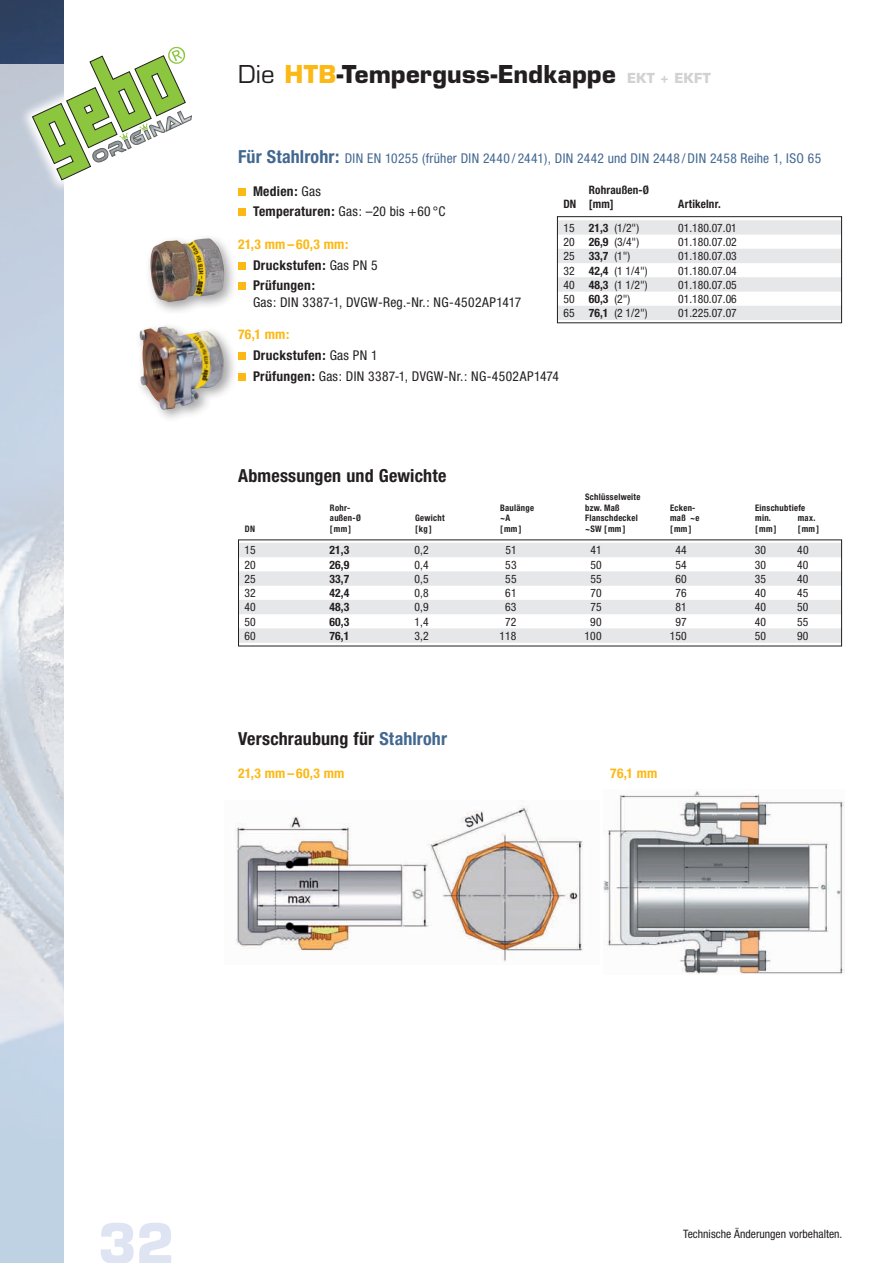
<style>
.page{position:relative;width:893px;height:1263px;background:#fff}
.page>*{position:absolute;margin:0;border:0;box-sizing:border-box;transform-origin:0 0}
.t1{font:700 54px "Eurostile";color:#dee4f1}
.t2{font:700 24px "Eurostile";letter-spacing:.005em;color:#231f20}
.t3{font:700 condensed 18px "Helvetica Neue";letter-spacing:.01em;color:#231f20}
.t4{font:condensed 13.5px/20.7px "Helvetica Neue";letter-spacing:.025em;color:#231f20}
.t5{font:condensed 13.5px "Helvetica Neue";letter-spacing:.025em;color:#436890}
.t6{font:700 condensed 13.5px/20.7px "Helvetica Neue";letter-spacing:.02em;color:#231f20}
.t7{font:700 condensed 13.5px "Helvetica Neue";letter-spacing:.02em;color:#fcb814}
.t8{font:condensed 11.7px "Helvetica Neue";color:#231f20}
.t9{font:700 condensed 11.7px "Helvetica Neue";letter-spacing:.01em;color:#231f20}
.t10{font:700 condensed 11.7px/14.2px "Helvetica Neue";letter-spacing:.01em;color:#231f20;scale:.96 1}
.t11{font:700 condensed 9px "Helvetica Neue";letter-spacing:.03em;color:#231f20;scale:.96 1}
.s1{font-weight:400}
.s2{color:#fcb814}
.s3{font-size:13.5px;color:#d1d2d4}
.s4{font-weight:700;font-size:18px}
.s5{font-weight:700}
.s6{font-weight:700;color:#fcb814}
.s7{color:#436890}
</style>
<div class="page">
<div style="left:134px;top:321px;width:103px;height:101px;background:#231f20;opacity:.4"></div>
<img style="left:140px;top:327px;width:54px;height:83px">
<div style="left:0;top:0;width:64px;height:64px;background:#2e4160"></div>
<svg style="left:0;top:64px;width:64px;height:1199px;background:#ccd6e3"></svg>
<div style="left:145px;top:233px;width:92px;height:81px;background:#231f20;opacity:.4"></div>
<img style="left:150px;top:239px;width:74px;height:63px">
<div style="left:557px;top:220px;width:285px;height:15px;background:#e6e7e9"></div>
<div style="left:557px;top:249px;width:285px;height:14px;background:#e6e7e9"></div>
<div style="left:557px;top:277px;width:285px;height:15px;background:#e6e7e9"></div>
<div style="left:557px;top:306px;width:285px;height:14px;background:#e6e7e9"></div>
<div style="left:557px;top:216px;width:285px;height:107px;border:1px solid #231f20"></div>
<div style="left:238px;top:262px;width:8px;height:8px;background:#fcb814"></div>
<div style="left:238px;top:282px;width:8px;height:8px;background:#fcb814"></div>
<div style="left:238px;top:188px;width:8px;height:8px;background:#fcb814"></div>
<div style="left:238px;top:208px;width:8px;height:8px;background:#fcb814"></div>
<div style="left:238px;top:543px;width:604px;height:14px;background:#e6e7e9"></div>
<div style="left:238px;top:571px;width:604px;height:15px;background:#e6e7e9"></div>
<div style="left:238px;top:600px;width:604px;height:14px;background:#e6e7e9"></div>
<div style="left:238px;top:628px;width:604px;height:15px;background:#e6e7e9"></div>
<div style="left:238px;top:352px;width:8px;height:8px;background:#fcb814"></div>
<div style="left:238px;top:373px;width:8px;height:8px;background:#fcb814"></div>
<img style="left:604px;top:791px;width:240px;height:183px">
<svg style="left:18px;top:32px;width:46px;height:160px;background:#98a4b7"></svg>
<svg style="left:32px;top:46px;width:160px;height:135px"></svg>
<img style="left:235px;top:806px;width:348px;height:156px">
<h2 class="t2" style="left:238px;top:59px;width:474px"><span class="s1">Die</span> <span class="s2">HTB</span>-Temperguss-Endkappe <span class="s3">EKT + EKFT</span></h2>
<p class="t5" style="left:238px;top:150px;width:585px"><span class="s4">Für Stahlrohr:</span> DIN EN 10255 (früher DIN 2440 / 2441), DIN 2442 und DIN 2448 / DIN 2458 Reihe 1, ISO 65</p>
<p class="t6" style="left:253px;top:180px;width:194px">Medien: <span class="s1">Gas<br></span>Temperaturen: <span class="s1">Gas: –20 bis +60 °C</span></p>
<p class="t6" style="left:253px;top:233px;width:126px;text-indent:-15px"><span class="s2">21,3 mm– 60,3 mm:<br></span>Druckstufen: <span class="s1">Gas PN 5<br></span>Prüfungen:</p>
<p class="t4" style="left:253px;top:292px;width:270px">Gas: DIN 3387-1, DVGW-Reg.-Nr.: NG-4502AP1417</p>
<p class="t10" style="left:563px;top:183px;width:91px;text-indent:26px">Rohraußen-Ø<br>DN [mm]</p>
<p class="t10" style="left:678px;top:197px;width:46px">Artikelnr.</p>
<p class="t8" style="left:563px;top:221px;width:77px">15 <span class="s5">21,3</span> (1/2")</p>
<p class="t8" style="left:678px;top:221px;width:60px">01.180.07.01</p>
<p class="t8" style="left:563px;top:235px;width:77px">20 <span class="s5">26,9</span> (3/4")</p>
<p class="t8" style="left:678px;top:235px;width:60px">01.180.07.02</p>
<p class="t8" style="left:563px;top:249px;width:68px">25 <span class="s5">33,7</span> (1")</p>
<p class="t8" style="left:678px;top:249px;width:60px">01.180.07.03</p>
<p class="t8" style="left:563px;top:264px;width:86px">32 <span class="s5">42,4</span> (1 1/4")</p>
<p class="t8" style="left:678px;top:264px;width:60px">01.180.07.04</p>
<p class="t8" style="left:563px;top:278px;width:86px">40 <span class="s5">48,3</span> (1 1/2")</p>
<p class="t8" style="left:678px;top:278px;width:60px">01.180.07.05</p>
<p class="t8" style="left:563px;top:292px;width:68px">50 <span class="s5">60,3</span> (2")</p>
<p class="t8" style="left:678px;top:292px;width:60px">01.180.07.06</p>
<p class="t8" style="left:563px;top:306px;width:86px">65 <span class="s5">76,1</span> (2 1/2")</p>
<p class="t8" style="left:678px;top:306px;width:60px">01.225.07.07</p>
<p class="t4" style="left:253px;top:324px;width:307px;text-indent:-15px"><span class="s6">76,1 mm:<br></span><span class="s5">Druckstufen:</span> Gas PN 1<br><span class="s5">Prüfungen:</span> Gas: DIN 3387-1, DVGW-Nr.: NG-4502AP1474</p>
<h3 class="t3" style="left:238px;top:464px;width:210px">Abmessungen und Gewichte</h3>
<p class="t11" style="left:585px;top:491px;width:59px">Schlüsselweite</p>
<p class="t11" style="left:330px;top:502px;width:23px">Rohr-</p>
<p class="t11" style="left:500px;top:502px;width:37px">Baulänge</p>
<p class="t11" style="left:585px;top:502px;width:37px">bzw. Maß</p>
<p class="t11" style="left:670px;top:502px;width:28px">Ecken-</p>
<p class="t11" style="left:755px;top:502px;width:54px">Einschubtiefe</p>
<p class="t11" style="left:330px;top:512px;width:34px">außen-Ø</p>
<p class="t11" style="left:415px;top:512px;width:32px">Gewicht</p>
<p class="t11" style="left:500px;top:512px;width:12px">~A</p>
<p class="t11" style="left:585px;top:512px;width:56px">Flanschdeckel</p>
<p class="t11" style="left:670px;top:512px;width:32px">maß ~e</p>
<p class="t11" style="left:755px;top:512px;width:18px">min.</p>
<p class="t11" style="left:798px;top:512px;width:20px">max.</p>
<p class="t11" style="left:245px;top:523px;width:12px">DN</p>
<p class="t11" style="left:330px;top:523px;width:24px">[mm]</p>
<p class="t11" style="left:415px;top:523px;width:19px">[kg]</p>
<p class="t11" style="left:500px;top:523px;width:24px">[mm]</p>
<p class="t11" style="left:585px;top:523px;width:43px">~SW [mm]</p>
<p class="t11" style="left:670px;top:523px;width:24px">[mm]</p>
<p class="t11" style="left:755px;top:523px;width:24px">[mm]</p>
<p class="t11" style="left:798px;top:523px;width:24px">[mm]</p>
<p class="t8" style="left:244px;top:543px;width:13px">15</p>
<p class="t9" style="left:330px;top:543px;width:21px">21,3</p>
<p class="t8" style="left:415px;top:543px;width:16px">0,2</p>
<p class="t8" style="left:505px;top:543px;width:13px">51</p>
<p class="t8" style="left:590px;top:543px;width:13px">41</p>
<p class="t8" style="left:675px;top:543px;width:13px">44</p>
<p class="t8" style="left:755px;top:543px;width:13px">30</p>
<p class="t8" style="left:797px;top:543px;width:13px">40</p>
<p class="t8" style="left:244px;top:558px;width:13px">20</p>
<p class="t9" style="left:330px;top:557px;width:21px">26,9</p>
<p class="t8" style="left:415px;top:558px;width:16px">0,4</p>
<p class="t8" style="left:505px;top:558px;width:13px">53</p>
<p class="t8" style="left:590px;top:558px;width:13px">50</p>
<p class="t8" style="left:675px;top:558px;width:13px">54</p>
<p class="t8" style="left:755px;top:558px;width:13px">30</p>
<p class="t8" style="left:797px;top:558px;width:13px">40</p>
<p class="t8" style="left:244px;top:572px;width:13px">25</p>
<p class="t9" style="left:330px;top:572px;width:21px">33,7</p>
<p class="t8" style="left:415px;top:572px;width:16px">0,5</p>
<p class="t8" style="left:505px;top:572px;width:13px">55</p>
<p class="t8" style="left:590px;top:572px;width:13px">55</p>
<p class="t8" style="left:675px;top:572px;width:13px">60</p>
<p class="t8" style="left:755px;top:572px;width:13px">35</p>
<p class="t8" style="left:797px;top:572px;width:13px">40</p>
<p class="t8" style="left:244px;top:586px;width:13px">32</p>
<p class="t9" style="left:329px;top:586px;width:21px">42,4</p>
<p class="t8" style="left:415px;top:586px;width:16px">0,8</p>
<p class="t8" style="left:505px;top:586px;width:13px">61</p>
<p class="t8" style="left:590px;top:586px;width:13px">70</p>
<p class="t8" style="left:675px;top:586px;width:13px">76</p>
<p class="t8" style="left:755px;top:586px;width:13px">40</p>
<p class="t8" style="left:797px;top:586px;width:13px">45</p>
<p class="t8" style="left:244px;top:600px;width:13px">40</p>
<p class="t9" style="left:329px;top:600px;width:21px">48,3</p>
<p class="t8" style="left:415px;top:600px;width:16px">0,9</p>
<p class="t8" style="left:505px;top:600px;width:13px">63</p>
<p class="t8" style="left:590px;top:600px;width:13px">75</p>
<p class="t8" style="left:675px;top:600px;width:13px">81</p>
<p class="t8" style="left:755px;top:600px;width:13px">40</p>
<p class="t8" style="left:797px;top:600px;width:13px">50</p>
<p class="t8" style="left:244px;top:615px;width:13px">50</p>
<p class="t9" style="left:329px;top:614px;width:21px">60,3</p>
<p class="t8" style="left:415px;top:615px;width:16px">1,4</p>
<p class="t8" style="left:505px;top:615px;width:13px">72</p>
<p class="t8" style="left:590px;top:615px;width:13px">90</p>
<p class="t8" style="left:675px;top:615px;width:13px">97</p>
<p class="t8" style="left:755px;top:615px;width:13px">40</p>
<p class="t8" style="left:797px;top:615px;width:13px">55</p>
<p class="t8" style="left:244px;top:629px;width:13px">60</p>
<p class="t9" style="left:329px;top:629px;width:21px">76,1</p>
<p class="t8" style="left:414px;top:629px;width:16px">3,2</p>
<p class="t8" style="left:500px;top:629px;width:18px">118</p>
<p class="t8" style="left:585px;top:629px;width:18px">100</p>
<p class="t8" style="left:670px;top:629px;width:18px">150</p>
<p class="t8" style="left:755px;top:629px;width:13px">50</p>
<p class="t8" style="left:797px;top:629px;width:13px">90</p>
<h3 class="t3" style="left:238px;top:728px;width:210px">Verschraubung für <span class="s7">Stahlrohr</span></h3>
<p class="t7" style="left:238px;top:765px;width:108px">21,3 mm– 60,3 mm</p>
<p class="t7" style="left:610px;top:765px;width:49px">76,1 mm</p>
<h1 class="t1" style="left:98px;top:1210px;width:78px">32</h1>
<p class="t8" style="left:683px;top:1227px;width:161px">Technische Änderungen vorbehalten.</p>
</div>
